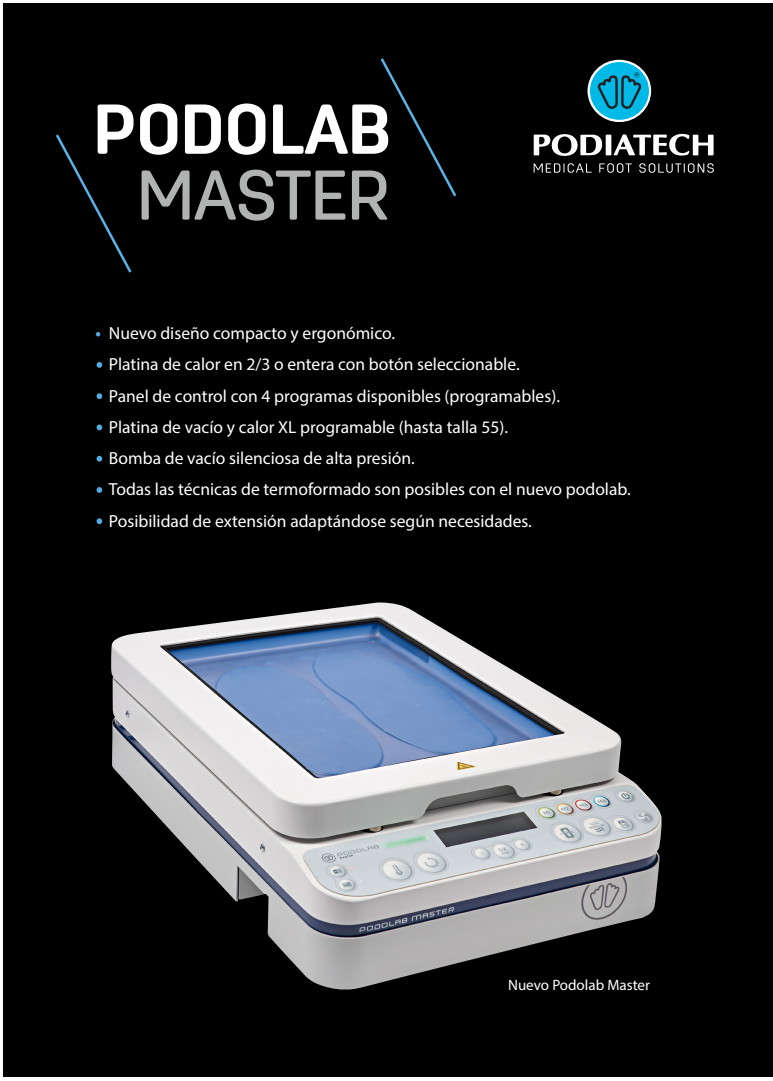
<style>
.page{position:relative;width:773px;height:1081px;background:#fff}
.page>*{position:absolute;margin:0;border:0;box-sizing:border-box;transform-origin:0 0}
.t1{font:700 70.38px "Antartida Rounded";color:#fff}
.t2{font:500 70.25px "Antartida Rounded";color:#b1b3b3}
.t3{font:50px "Minion Pro";color:#54ade3}
.t4{font:38.75px "Minion Pro";color:#54ade3}
.t5{font:17.5px "Myriad Pro";color:#fff}
.t6{font:15px "Myriad Pro";color:#fff}
</style>
<div class="page">
<div style="left:4px;top:4px;width:768px;height:1073px;background:#000001"></div>
<svg style="left:380px;top:58px;width:77px;height:139px"></svg>
<svg style="left:56px;top:134px;width:76px;height:139px"></svg>
<img style="left:111px;top:602px;width:550px;height:388px">
<svg style="left:587px;top:60px;width:64px;height:62px"></svg>
<svg style="left:533px;top:134px;width:180px;height:22px"></svg>
<svg style="left:599px;top:163px;width:33px;height:10px"></svg>
<svg style="left:533px;top:163px;width:58px;height:10px"></svg>
<svg style="left:639px;top:163px;width:74px;height:10px"></svg>
<p class="t1" style="left:94px;top:90px;width:299px">PODOLAB</p>
<p class="t2" style="left:137px;top:156px;width:254px">MASTER</p>
<p class="t5" style="left:109px;top:322px;width:287px">Nuevo diseño compacto y ergonómico.</p>
<p class="t5" style="left:109px;top:354px;width:412px">Platina de calor en 2/3 o entera con botón seleccionable.</p>
<p class="t5" style="left:109px;top:385px;width:452px">Panel de control con 4 programas disponibles (programables).</p>
<p class="t5" style="left:109px;top:416px;width:400px">Platina de vacío y calor XL programable (hasta talla 55).</p>
<p class="t5" style="left:109px;top:447px;width:307px">Bomba de vacío silenciosa de alta presión.</p>
<p class="t5" style="left:109px;top:479px;width:523px">Todas las técnicas de termoformado son posibles con el nuevo podolab.</p>
<p class="t5" style="left:109px;top:510px;width:424px">Posibilidad de extensión adaptándose según necesidades.</p>
<p class="t4" style="left:94px;top:298px;width:10px">.</p>
<p class="t3" style="left:94px;top:318px;width:13px">.</p>
<p class="t3" style="left:94px;top:349px;width:13px">.</p>
<p class="t3" style="left:94px;top:380px;width:13px">.</p>
<p class="t3" style="left:94px;top:411px;width:13px">.</p>
<p class="t3" style="left:94px;top:443px;width:13px">.</p>
<p class="t3" style="left:94px;top:474px;width:13px">.</p>
<p class="t6" style="left:508px;top:976px;width:143px">Nuevo Podolab Master</p>
</div>
